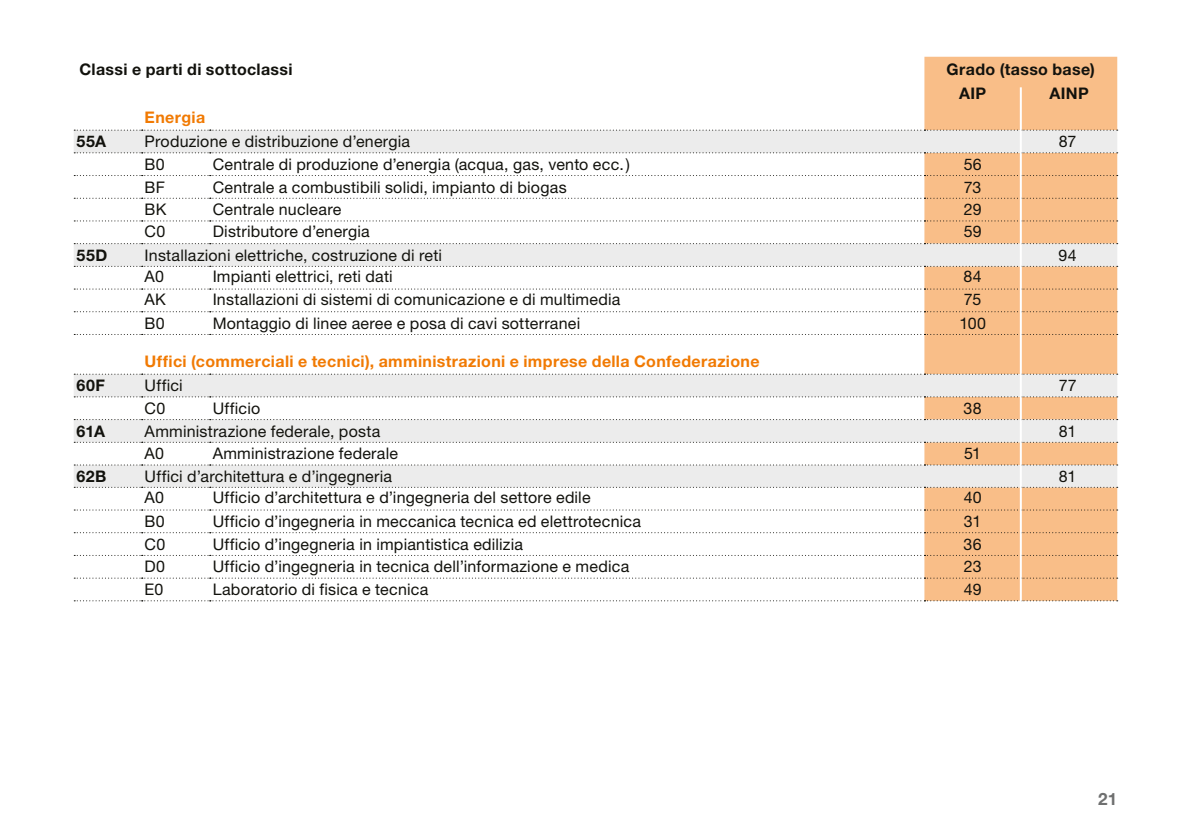
<style>
.page{position:relative;width:1191px;height:840px;background:#fff}
.page>*{position:absolute;margin:0;border:0;box-sizing:border-box;transform-origin:0 0}
.t1{font:700 17px "Helvetica Neue LT Std";color:#6f7070}
.t2{font:16px "Helvetica Neue LT Std";letter-spacing:.015em;color:#12120d}
.t3{font:700 16px "Helvetica Neue LT Std";letter-spacing:.025em;color:#f17a03}
.t4{font:700 16px/24px "Helvetica Neue LT Std";letter-spacing:.025em;color:#12120d}
</style>
<div class="page">
<div style="left:924px;top:57px;width:193px;height:543px;background:#f9be88"></div>
<svg style="left:74px;top:130px;width:1043px;height:356px"></svg>
<svg style="left:74px;top:554px;width:1043px;height:1px"></svg>
<svg style="left:74px;top:577px;width:1043px;height:1px"></svg>
<svg style="left:74px;top:600px;width:1043px;height:1px"></svg>
<svg style="left:74px;top:243px;width:1043px;height:1px"></svg>
<svg style="left:74px;top:266px;width:1043px;height:1px"></svg>
<svg style="left:74px;top:373px;width:1043px;height:1px"></svg>
<svg style="left:74px;top:396px;width:1043px;height:1px"></svg>
<svg style="left:74px;top:419px;width:1043px;height:1px"></svg>
<svg style="left:74px;top:441px;width:1043px;height:1px"></svg>
<svg style="left:74px;top:464px;width:1043px;height:1px"></svg>
<svg style="left:74px;top:486px;width:1043px;height:1px"></svg>
<svg style="left:74px;top:129px;width:1043px;height:1px"></svg>
<svg style="left:74px;top:152px;width:1043px;height:1px"></svg>
<svg style="left:74px;top:175px;width:1043px;height:1px"></svg>
<svg style="left:74px;top:198px;width:1043px;height:1px"></svg>
<svg style="left:74px;top:220px;width:1043px;height:1px"></svg>
<svg style="left:74px;top:509px;width:1043px;height:1px"></svg>
<svg style="left:74px;top:532px;width:1043px;height:1px"></svg>
<svg style="left:74px;top:288px;width:1043px;height:1px"></svg>
<svg style="left:74px;top:311px;width:1043px;height:1px"></svg>
<svg style="left:74px;top:334px;width:1043px;height:1px"></svg>
<hr style="left:1019px;top:87px;width:2px;height:676px;background:#fff">
<p class="t4" style="left:79px;top:57px;width:215px">Classi e parti di sottoclassi</p>
<p class="t4" style="left:959px;top:57px;width:137px;text-indent:-12px">Grado (tasso base)<br>AIP</p>
<p class="t4" style="left:1049px;top:81px;width:41px">AINP</p>
<p class="t3" style="left:145px;top:107px;width:62px">Energia</p>
<p class="t4" style="left:77px;top:129px;width:31px">55A</p>
<p class="t2" style="left:145px;top:132px;width:267px">Produzione e distribuzione d’energia</p>
<p class="t2" style="left:1058px;top:132px;width:19px">87</p>
<p class="t2" style="left:145px;top:155px;width:22px">B0</p>
<p class="t2" style="left:213px;top:155px;width:419px">Centrale di produzione d’energia (acqua, gas, vento ecc.)</p>
<p class="t2" style="left:963px;top:155px;width:19px">56</p>
<p class="t2" style="left:145px;top:177px;width:22px">BF</p>
<p class="t2" style="left:213px;top:177px;width:355px">Centrale a combustibili solidi, impianto di biogas</p>
<p class="t2" style="left:963px;top:177px;width:19px">73</p>
<p class="t2" style="left:145px;top:200px;width:23px">BK</p>
<p class="t2" style="left:213px;top:200px;width:130px">Centrale nucleare</p>
<p class="t2" style="left:963px;top:200px;width:19px">29</p>
<p class="t2" style="left:145px;top:221px;width:22px">C0</p>
<p class="t2" style="left:213px;top:221px;width:159px">Distributore d’energia</p>
<p class="t2" style="left:963px;top:221px;width:19px">59</p>
<p class="t4" style="left:77px;top:242px;width:32px">55D</p>
<p class="t2" style="left:145px;top:245px;width:299px">Installazioni elettriche, costruzione di reti</p>
<p class="t2" style="left:1058px;top:245px;width:20px">94</p>
<p class="t2" style="left:145px;top:266px;width:21px">A0</p>
<p class="t2" style="left:213px;top:266px;width:182px">Impianti elettrici, reti dati</p>
<p class="t2" style="left:963px;top:266px;width:20px">84</p>
<p class="t2" style="left:145px;top:289px;width:23px">AK</p>
<p class="t2" style="left:213px;top:289px;width:409px">Installazioni di sistemi di comunicazione e di multimedia</p>
<p class="t2" style="left:964px;top:289px;width:19px">75</p>
<p class="t2" style="left:145px;top:313px;width:22px">B0</p>
<p class="t2" style="left:213px;top:313px;width:369px">Montaggio di linee aeree e posa di cavi sotterranei</p>
<p class="t2" style="left:959px;top:313px;width:28px">100</p>
<p class="t3" style="left:145px;top:351px;width:616px">Uffici (commerciali e tecnici), amministrazioni e imprese della Confederazione</p>
<p class="t4" style="left:77px;top:373px;width:30px">60F</p>
<p class="t2" style="left:145px;top:376px;width:40px">Uffici</p>
<p class="t2" style="left:1058px;top:376px;width:19px">77</p>
<p class="t2" style="left:145px;top:398px;width:22px">C0</p>
<p class="t2" style="left:213px;top:398px;width:49px">Ufficio</p>
<p class="t2" style="left:963px;top:398px;width:20px">38</p>
<p class="t4" style="left:77px;top:418px;width:30px">61A</p>
<p class="t2" style="left:145px;top:421px;width:237px">Amministrazione federale, posta</p>
<p class="t2" style="left:1059px;top:421px;width:19px">81</p>
<p class="t2" style="left:145px;top:444px;width:21px">A0</p>
<p class="t2" style="left:213px;top:444px;width:187px">Amministrazione federale</p>
<p class="t2" style="left:964px;top:444px;width:19px">51</p>
<p class="t4" style="left:77px;top:463px;width:31px">62B</p>
<p class="t2" style="left:145px;top:466px;width:249px">Uffici d’architettura e d’ingegneria</p>
<p class="t2" style="left:1059px;top:466px;width:19px">81</p>
<p class="t2" style="left:145px;top:487px;width:21px">A0</p>
<p class="t2" style="left:213px;top:487px;width:379px">Ufficio d’architettura e d’ingegneria del settore edile</p>
<p class="t2" style="left:963px;top:487px;width:19px">40</p>
<p class="t2" style="left:145px;top:511px;width:22px">B0</p>
<p class="t2" style="left:213px;top:511px;width:430px">Ufficio d’ingegneria in meccanica tecnica ed elettrotecnica</p>
<p class="t2" style="left:964px;top:511px;width:19px">31</p>
<p class="t2" style="left:145px;top:534px;width:22px">C0</p>
<p class="t2" style="left:213px;top:534px;width:312px">Ufficio d’ingegneria in impiantistica edilizia</p>
<p class="t2" style="left:963px;top:534px;width:20px">36</p>
<p class="t2" style="left:145px;top:557px;width:22px">D0</p>
<p class="t2" style="left:213px;top:557px;width:418px">Ufficio d’ingegneria in tecnica dell’informazione e medica</p>
<p class="t2" style="left:963px;top:557px;width:19px">23</p>
<p class="t2" style="left:145px;top:579px;width:20px">E0</p>
<p class="t2" style="left:213px;top:579px;width:217px">Laboratorio di fisica e tecnica</p>
<p class="t2" style="left:963px;top:579px;width:19px">49</p>
<p class="t1" style="left:1098px;top:787px;width:20px">21</p>
</div>
